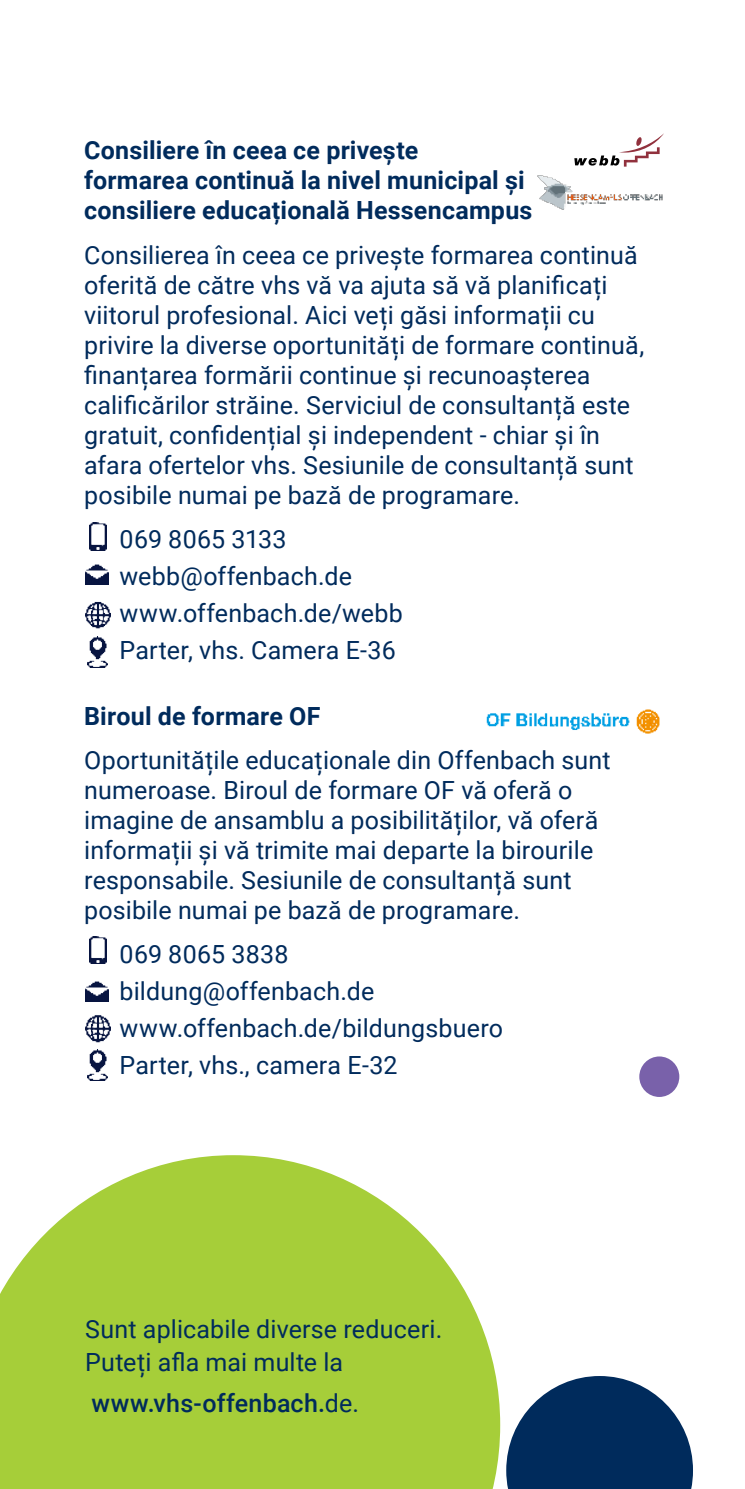
<style>
.page{position:relative;width:745px;height:1489px;background:#fff}
.page>*{position:absolute;margin:0;border:0;box-sizing:border-box;transform-origin:0 0}
.t1{font:25px/30px "Roboto";letter-spacing:.005em;color:#002b5c}
.t2{font:700 25px/30px "Roboto";letter-spacing:.01em;color:#002b5c}
.t3{font:500 25px "Roboto";letter-spacing:.01em;color:#002b5c}
.s1{font-weight:400}
</style>
<div class="page">
<svg style="left:0;top:1155px;width:500px;height:333px;background:#b3d556"></svg>
<svg style="left:506px;top:1376px;width:186px;height:112px"></svg>
<div style="left:639px;top:1056px;width:40px;height:40px;background:#7961aa;border-radius:50%"></div>
<img style="left:85px;top:601px;width:25px;height:28px">
<img style="left:88px;top:636px;width:20px;height:31px">
<img style="left:89px;top:523px;width:17px;height:27px">
<img style="left:85px;top:564px;width:23px;height:20px">
<img style="left:85px;top:1015px;width:25px;height:28px">
<img style="left:88px;top:1049px;width:20px;height:31px">
<img style="left:89px;top:936px;width:17px;height:27px">
<img style="left:85px;top:981px;width:23px;height:20px">
<svg style="left:574px;top:134px;width:89px;height:33px"></svg>
<img style="left:486px;top:709px;width:174px;height:25px">
<img style="left:537px;top:175px;width:126px;height:35px">
<p class="t2" style="left:84px;top:134px;width:449px">Consiliere în ceea ce privește<br>formarea continuă la nivel municipal și consiliere educațională Hessencampus</p>
<p class="t1" style="left:84px;top:239px;width:561px">Consilierea în ceea ce privește formarea continuă oferită de către vhs vă va ajuta să vă planificați viitorul profesional. Aici veți găsi informații cu privire la diverse oportunități de formare continuă, finanțarea formării continue și recunoașterea calificărilor străine. Serviciul de consultanță este gratuit, confidențial și independent - chiar și în afara ofertelor vhs. Sesiunile de consultanță sunt posibile numai pe bază de programare.</p>
<p class="t1" style="left:119px;top:519px;width:284px;line-height:37px">069 8065 3133 webb@offenbach.de www.offenbach.de/webb<br>Parter, vhs. Camera E-36</p>
<p class="t2" style="left:84px;top:699px;width:238px">Biroul de formare OF</p>
<p class="t1" style="left:84px;top:744px;width:528px">Oportunitățile educaționale din Offenbach sunt numeroase. Biroul de formare OF vă oferă o imagine de ansamblu a posibilităților, vă oferă informații și vă trimite mai departe la birourile responsabile. Sesiunile de consultanță sunt posibile numai pe bază de programare.</p>
<p class="t1" style="left:119px;top:934px;width:385px;line-height:37px">069 8065 3838 bildung@offenbach.de www.offenbach.de/bildungsbuero<br>Parter, vhs., camera E-32</p>
<p class="t1" style="left:85px;top:1310px;width:358px;line-height:33.8px">Sunt aplicabile diverse reduceri.<br>Puteți afla mai multe la</p>
<p class="t3" style="left:91px;top:1385px;width:269px">www.vhs-offenbach.<span class="s1">de.</span></p>
</div>
